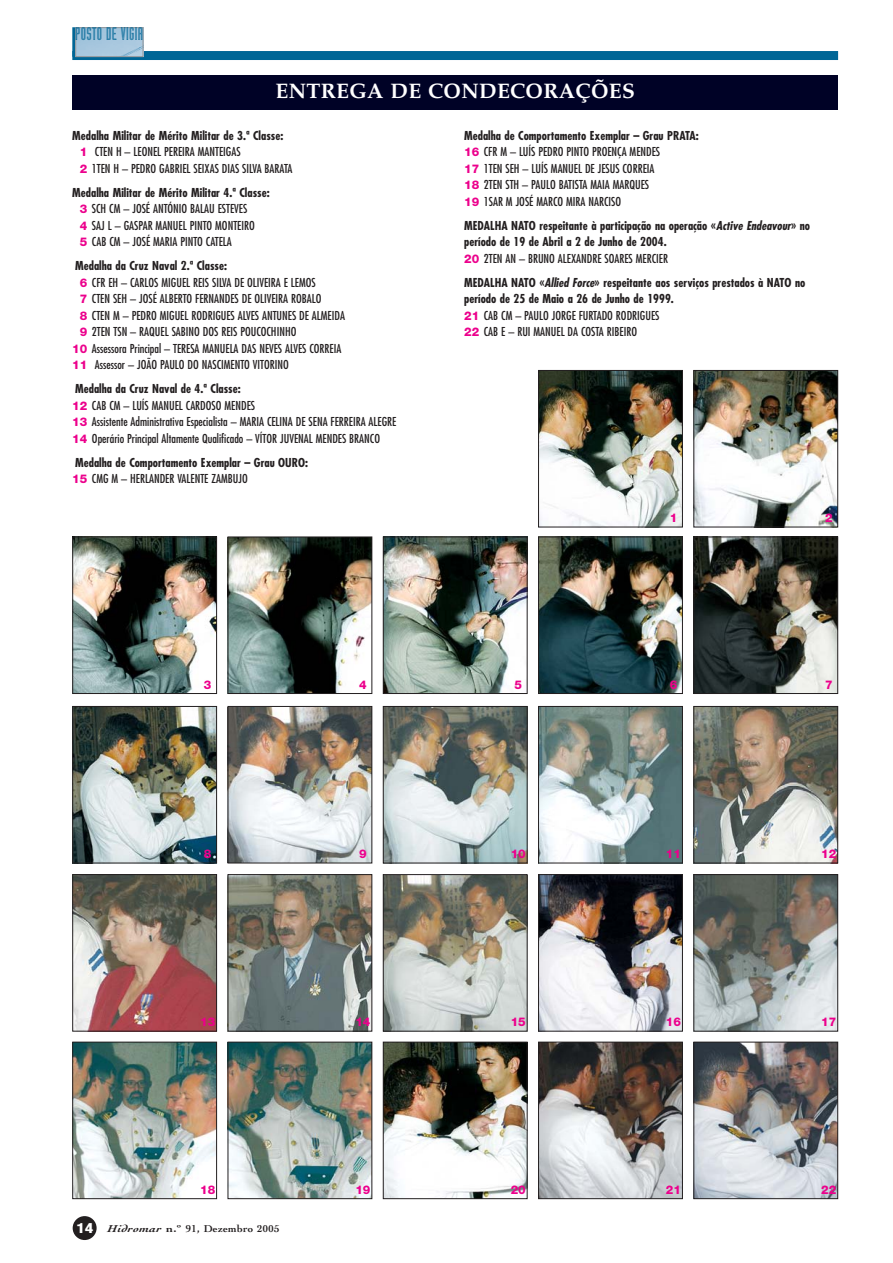
<style>
.page{position:relative;width:893px;height:1263px;background:#fff}
.page>*{position:absolute;margin:0;border:0;box-sizing:border-box;transform-origin:0 0}
.t1{font:700 21px "Palatino";letter-spacing:.015em;color:#fff}
.t2{font:18px "Industria Inline";letter-spacing:.02em;color:#006696}
.t3{font:condensed 12px/16.5px "Futura";color:#231f20}
.t4{font:700 condensed 12px/16.5px "Futura";color:#231f20}
.t5{font:800 12px "Helvetica Neue";color:#ec008c}
.t6{font:700 10.5px "Cochin";letter-spacing:.025em;color:#231f20;scale:1.2 1}
.s1{font-weight:700}
.s2{font-family:"Helvetica Neue";font-weight:800;font-stretch:normal;color:#fff}
.s3{font-family:"Helvetica Neue";font-weight:800;font-stretch:normal;color:#ec008c}
.s4{font-weight:400}
.s5{font-style:italic}
.s6{font-family:"Helvetica";font-weight:900;font-stretch:condensed;font-size:13.5px;color:#fff}
</style>
<div class="page">
<div style="left:73px;top:1216px;width:24px;height:24px;background:#231f20;border-radius:50%"></div>
<img style="left:74px;top:1044px;width:141px;height:153px">
<div style="left:72px;top:1042px;width:145px;height:157px;border:1px solid #231f20"></div>
<div style="left:72px;top:51px;width:766px;height:9px;background:#006696"></div>
<div style="left:72px;top:27px;width:6px;height:30px;background:#006696"></div>
<div style="left:77px;top:29px;width:64px;height:26px;background:#a7c7de"></div>
<div style="left:75px;top:27px;width:68px;height:30px;border:1px solid #939598"></div>
<img style="left:229px;top:1044px;width:141px;height:153px">
<div style="left:227px;top:1042px;width:145px;height:157px;border:1px solid #231f20"></div>
<img style="left:385px;top:1044px;width:140px;height:153px">
<div style="left:383px;top:1042px;width:144px;height:157px;border:1px solid #231f20"></div>
<img style="left:540px;top:1044px;width:140px;height:153px">
<div style="left:538px;top:1042px;width:144px;height:157px;border:1px solid #231f20"></div>
<img style="left:695px;top:1044px;width:141px;height:153px">
<div style="left:693px;top:1042px;width:145px;height:157px;border:1px solid #231f20"></div>
<img style="left:74px;top:876px;width:141px;height:154px">
<div style="left:72px;top:874px;width:145px;height:158px;border:1px solid #231f20"></div>
<img style="left:229px;top:876px;width:141px;height:154px">
<div style="left:227px;top:874px;width:145px;height:158px;border:1px solid #231f20"></div>
<img style="left:385px;top:876px;width:140px;height:154px">
<div style="left:383px;top:874px;width:144px;height:158px;border:1px solid #231f20"></div>
<img style="left:540px;top:876px;width:140px;height:154px">
<div style="left:538px;top:874px;width:144px;height:158px;border:1px solid #231f20"></div>
<img style="left:695px;top:876px;width:141px;height:154px">
<div style="left:693px;top:874px;width:145px;height:158px;border:1px solid #231f20"></div>
<img style="left:74px;top:708px;width:141px;height:153px">
<div style="left:72px;top:706px;width:145px;height:157px;border:1px solid #231f20"></div>
<img style="left:229px;top:708px;width:141px;height:153px">
<div style="left:227px;top:706px;width:145px;height:157px;border:1px solid #231f20"></div>
<img style="left:385px;top:708px;width:140px;height:153px">
<div style="left:383px;top:706px;width:144px;height:157px;border:1px solid #231f20"></div>
<img style="left:540px;top:708px;width:140px;height:153px">
<div style="left:538px;top:706px;width:144px;height:157px;border:1px solid #231f20"></div>
<img style="left:695px;top:708px;width:141px;height:153px">
<div style="left:693px;top:706px;width:145px;height:157px;border:1px solid #231f20"></div>
<img style="left:74px;top:539px;width:141px;height:153px">
<div style="left:72px;top:537px;width:145px;height:157px;border:1px solid #231f20"></div>
<img style="left:229px;top:539px;width:141px;height:153px">
<div style="left:227px;top:537px;width:145px;height:157px;border:1px solid #231f20"></div>
<img style="left:385px;top:539px;width:140px;height:153px">
<div style="left:383px;top:537px;width:144px;height:157px;border:1px solid #231f20"></div>
<img style="left:540px;top:539px;width:140px;height:153px">
<div style="left:538px;top:537px;width:144px;height:157px;border:1px solid #231f20"></div>
<img style="left:695px;top:539px;width:141px;height:153px">
<div style="left:693px;top:537px;width:145px;height:157px;border:1px solid #231f20"></div>
<img style="left:540px;top:372px;width:140px;height:153px">
<div style="left:538px;top:370px;width:144px;height:157px;border:1px solid #231f20"></div>
<img style="left:695px;top:372px;width:141px;height:153px">
<div style="left:693px;top:370px;width:145px;height:157px;border:1px solid #231f20"></div>
<div style="left:72px;top:75px;width:766px;height:34px;background:#000226"></div>
<h2 class="t2" style="left:75px;top:27px;width:69px">POSTO DE VIGIA</h2>
<h1 class="t1" style="left:275px;top:83px;width:361px">ENTREGA DE CONDECORAÇÕES</h1>
<p class="t3" style="left:72px;top:128px;width:222px"><span class="s1">Medalha Militar de Mérito Militar de 3.ª Classe:<br></span><span class="s2">0</span><span class="s3">1</span> CTEN H – LEONEL PEREIRA MANTEIGAS<br><span class="s2">0</span><span class="s3">2</span> 1TEN H – PEDRO GABRIEL SEIXAS DIAS SILVA BARATA</p>
<p class="t3" style="left:72px;top:185px;width:199px"><span class="s1">Medalha Militar de Mérito Militar 4.ª Classe:<br></span><span class="s2">0</span><span class="s3">3</span> SCH CM – JOSÉ ANTÓNIO BALAU ESTEVES<br><span class="s2">0</span><span class="s3">4</span> SAJ L – GASPAR MANUEL PINTO MONTEIRO <span class="s2">0</span><span class="s3">5</span> CAB CM – JOSÉ MARIA PINTO CATELA</p>
<p class="t3" style="left:72px;top:259px;width:274px"><span class="s1">Medalha da Cruz Naval 2.ª Classe:<br></span><span class="s2">0</span><span class="s3">6</span> CFR EH – CARLOS MIGUEL REIS SILVA DE OLIVEIRA E LEMOS<br><span class="s2">0</span><span class="s3">7</span> CTEN SEH – JOSÉ ALBERTO FERNANDES DE OLIVEIRA ROBALO<br><span class="s2">0</span><span class="s3">8</span> CTEN M – PEDRO MIGUEL RODRIGUES ALVES ANTUNES DE ALMEIDA <span class="s2">0</span><span class="s3">9</span> 2TEN TSN – RAQUEL SABINO DOS REIS POUCOCHINHO<br><span class="s3">10</span> Assessora Principal – TERESA MANUELA DAS NEVES ALVES CORREIA <span class="s3">11</span> Assessor – JOÃO PAULO DO NASCIMENTO VITORINO</p>
<p class="t3" style="left:72px;top:382px;width:325px"><span class="s1">Medalha da Cruz Naval de 4.ª Classe:<br></span><span class="s3">12</span> CAB CM – LUÍS MANUEL CARDOSO MENDES<br><span class="s3">13</span> Assistente Administrativa Especialista – MARIA CELINA DE SENA FERREIRA ALEGRE <span class="s3">14</span> Operário Principal Altamente Qualificado – VÍTOR JUVENAL MENDES BRANCO</p>
<p class="t4" style="left:72px;top:455px;width:237px">Medalha de Comportamento Exemplar – Grau OURO:<br><span class="s3">15</span> <span class="s4">CMG M – HERLANDER VALENTE ZAMBUJO</span></p>
<p class="t3" style="left:464px;top:128px;width:236px"><span class="s1">Medalha de Comportamento Exemplar – Grau PRATA:<br></span><span class="s3">16</span> CFR M – LUÍS PEDRO PINTO PROENÇA MENDES<br><span class="s3">17</span> 1TEN SEH – LUÍS MANUEL DE JESUS CORREIA<br><span class="s3">18</span> 2TEN STH – PAULO BATISTA MAIA MARQUES<br><span class="s3">19</span> 1SAR M JOSÉ MARCO MIRA NARCISO</p>
<p class="t4" style="left:464px;top:218px;width:347px">MEDALHA NATO respeitante à participação na operação «<span class="s5">Active Endeavour</span>» no período de 19 de Abril a 2 de Junho de 2004.<br><span class="s3">20</span> <span class="s4">2TEN AN – BRUNO ALEXANDRE SOARES MERCIER</span></p>
<p class="t4" style="left:464px;top:275px;width:342px">MEDALHA NATO «<span class="s5">Allied Force</span>» respeitante aos serviços prestados à NATO no período de 25 de Maio a 26 de Junho de 1999.<br><span class="s3">21</span> <span class="s4">CAB CM – PAULO JORGE FURTADO RODRIGUES<br></span><span class="s3">22</span> <span class="s4">CAB E – RUI MANUEL DA COSTA RIBEIRO</span></p>
<p class="t5" style="left:669px;top:513px;width:9px">1</p>
<p class="t5" style="left:825px;top:513px;width:9px">2</p>
<p class="t5" style="left:204px;top:680px;width:9px">3</p>
<p class="t5" style="left:359px;top:680px;width:9px">4</p>
<p class="t5" style="left:514px;top:680px;width:9px">5</p>
<p class="t5" style="left:669px;top:680px;width:9px">6</p>
<p class="t5" style="left:825px;top:680px;width:9px">7</p>
<p class="t5" style="left:204px;top:849px;width:9px">8</p>
<p class="t5" style="left:359px;top:849px;width:9px">9</p>
<p class="t5" style="left:510px;top:849px;width:17px">10</p>
<p class="t5" style="left:666px;top:849px;width:17px">11</p>
<p class="t5" style="left:821px;top:849px;width:17px">12</p>
<p class="t5" style="left:200px;top:1018px;width:17px">13</p>
<p class="t5" style="left:355px;top:1018px;width:17px">14</p>
<p class="t5" style="left:510px;top:1018px;width:17px">15</p>
<p class="t5" style="left:666px;top:1018px;width:17px">16</p>
<p class="t5" style="left:821px;top:1018px;width:17px">17</p>
<p class="t5" style="left:200px;top:1185px;width:17px">18</p>
<p class="t5" style="left:355px;top:1185px;width:17px">19</p>
<p class="t5" style="left:510px;top:1185px;width:17px">20</p>
<p class="t5" style="left:666px;top:1185px;width:17px">21</p>
<p class="t5" style="left:821px;top:1185px;width:17px">22</p>
<p class="t6" style="left:77px;top:1224px;width:171px"><span class="s6">14</span> <span class="s5">Hidromar</span> n.º 91, Dezembro 2005</p>
</div>
